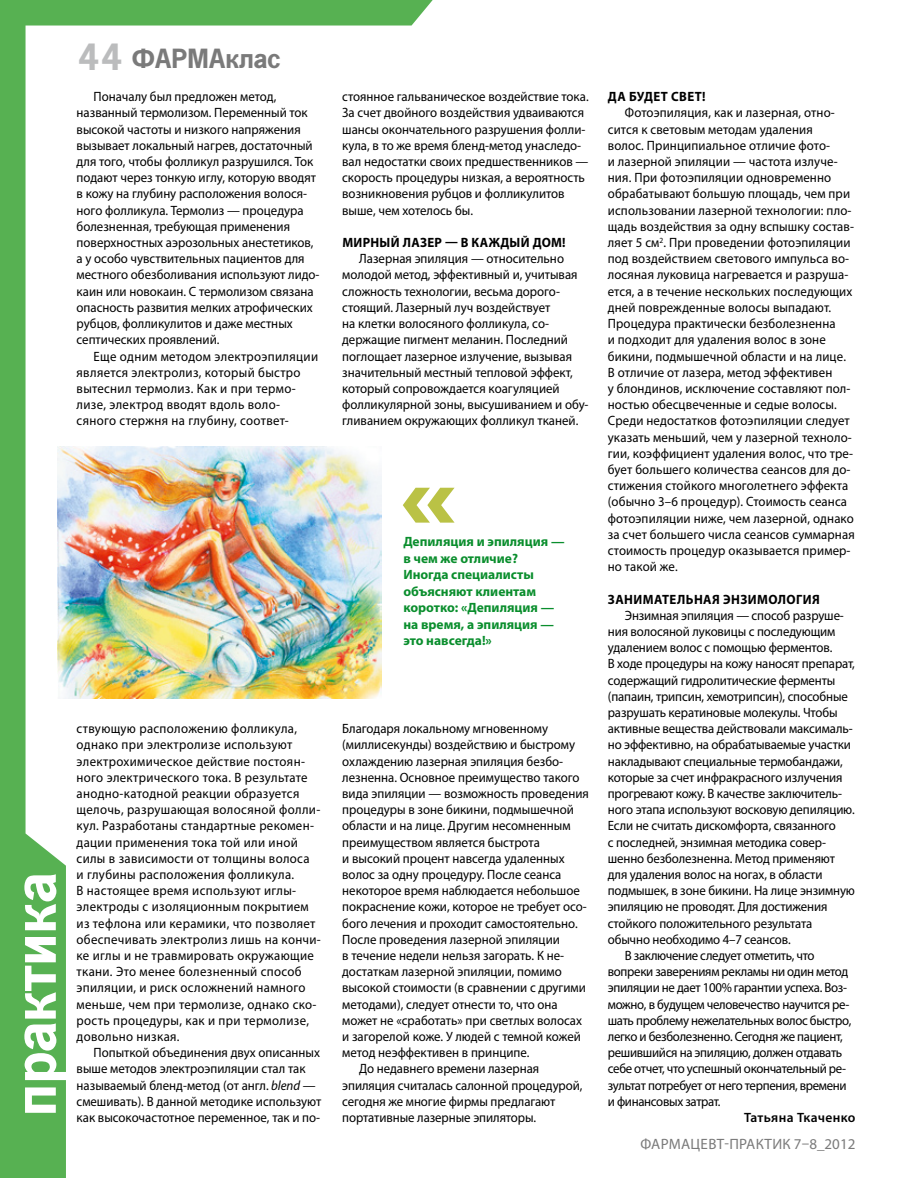
<style>
.page{position:relative;width:915px;height:1178px;background:#fff}
.page>*{position:absolute;margin:0;border:0;box-sizing:border-box;transform-origin:0 0}
.t1{font:700 63px "News Paper C";color:#fff}
.t2{font:700 39px "News Paper C";color:#bbbcbd}
.t3{font:700 28.5px "News Paper C";color:#7a7a7a}
.t4{font:15px "Myriad Pro";color:#7a7a7a}
.t5{font:13.5px/16.2px "Myriad Pro";color:#000;scale:.95 1}
.t6{font:13.5px/16.2px "Myriad Pro";letter-spacing:.025em;color:#000;scale:.95 1}
.t7{font:13.5px "Myriad Pro";letter-spacing:-.025em;color:#000;scale:.95 1}
.t8{font:700 13.5px/16.5px "Myriad Pro";color:#0a8e2d}
.t9{font:700 13.5px "Myriad Pro";letter-spacing:.045em;color:#000;scale:.95 1}
.t10{font:600 13.5px "Myriad Pro";letter-spacing:.02em;color:#000}
.s1{font-style:italic}
</style>
<div class="page">
<svg style="left:0;top:0;width:448px;height:1178px"></svg>
<img style="left:57px;top:446px;width:324px;height:252px">
<svg style="left:402px;top:488px;width:52px;height:35px"></svg>
<h2 class="t2" style="left:77px;top:36px;width:47px">44</h2>
<h3 class="t3" style="left:132px;top:44px;width:20px">фарма</h3>
<h3 class="t3" style="left:225px;top:44px;width:57px">клас</h3>
<p class="t5" style="left:77px;top:88px;width:257px;text-indent:17px">Поначалу был предложен метод, названный термолизом. Переменный ток высокой частоты и низкого напряжения вызывает локальный нагрев, достаточный для того, чтобы фолликул разрушился. Ток подают через тонкую иглу, которую вводят в кожу на глубину расположения волося&shy;ного фолликула. Термолиз — процедура болезненная, требующая применения поверхностных аэрозольных анестетиков, а у особо чувствительных пациентов для местного обезболивания используют лидо&shy;каин или новокаин. С термолизом связана опасность развития мелких атрофических рубцов, фолликулитов и даже местных септических проявлений.</p>
<p class="t6" style="left:77px;top:348px;width:256px;text-indent:17px">Еще одним методом электроэпиляции является электролиз, который быстро вытеснил термолиз. Как и при термо&shy;лизе, электрод вводят вдоль воло&shy;сяного стержня на глубину, соответ-</p>
<h1 class="t1" style="left:1px;top:1116px;width:245px;rotate:-90deg">практика</h1>
<p class="t6" style="left:77px;top:720px;width:258px">ствующую расположению фолликула, однако при электролизе используют электрохимическое действие постоян&shy;ного электрического тока. В результате анодно-катодной реакции образуется щелочь, разрушающая волосяной фолли&shy;кул. Разработаны стандартные рекомен&shy;дации применения тока той или иной силы в зависимости от толщины волоса<br>и глубины расположения фолликула.<br>В настоящее время используют иглы&shy;электроды с изоляционным покрытием из тефлона или керамики, что позволяет обеспечивать электролиз лишь на кончи&shy;ке иглы и не травмировать окружающие ткани. Это менее болезненный способ эпиляции, и риск осложнений намного меньше, чем при термолизе, однако ско&shy;рость процедуры, как и при термолизе, довольно низкая.</p>
<p class="t5" style="left:77px;top:1044px;width:259px;text-indent:17px">Попыткой объединения двух описанных выше методов электроэпиляции стал так называемый бленд-метод (от англ. <span class="s1">blend</span> — смешивать). В данной методике используют как высокочастотное переменное, так и по-</p>
<p class="t5" style="left:342px;top:88px;width:261px">стоянное гальваническое воздействие тока.<br>За счет двойного воздействия удваиваются шансы окончательного разрушения фолли&shy;кула, в то же время бленд-метод унаследо&shy;вал недостатки своих предшественников — скорость процедуры низкая, а вероятность возникновения рубцов и фолликулитов выше, чем хотелось бы.</p>
<p class="t9" style="left:342px;top:234px;width:22px">Мирн</p>
<p class="t9" style="left:379px;top:234px;width:34px">ый лазер</p>
<p class="t9" style="left:445px;top:234px;width:104px">— в каждый дом</p>
<p class="t9" style="left:562px;top:234px;width:5px">!</p>
<p class="t5" style="left:342px;top:250px;width:261px;text-indent:17px">Лазерная эпиляция — относительно молодой метод, эффективный и, учитывая сложность технологии, весьма дорого&shy;стоящий. Лазерный луч воздействует<br>на клетки волосяного фолликула, со&shy;держащие пигмент меланин. Последний поглощает лазерное излучение, вызывая значительный местный тепловой эффект, который сопровождается коагуляцией фолликулярной зоны, высушиванием и обу&shy;гливанием окружающих фолликул тканей.</p>
<p class="t8" style="left:403px;top:533px;width:163px">Депиляция и эпиляция — в чем же отличие?<br>Иногда специалисты объясняют клиентам коротко: «Депиляция — на время, а эпиляция — это навсегда!»</p>
<p class="t5" style="left:342px;top:720px;width:218px">Благодаря локальному мгновенному</p>
<p class="t5" style="left:342px;top:736px;width:246px">(миллисекунды) воздействию и быстрому</p>
<p class="t5" style="left:342px;top:753px;width:234px">охлаждению лазерная эпиляция безбо-</p>
<p class="t5" style="left:342px;top:769px;width:251px">лезненна. Основное преимущество такого</p>
<p class="t5" style="left:342px;top:785px;width:261px">вида эпиляции — возможность проведения</p>
<p class="t5" style="left:342px;top:801px;width:245px">процедуры в зоне бикини, подмышечной</p>
<p class="t5" style="left:342px;top:817px;width:242px">области и на лице. Другим несомненным</p>
<p class="t5" style="left:342px;top:834px;width:209px">преимуществом является быстрота</p>
<p class="t5" style="left:342px;top:850px;width:235px">и высокий процент навсегда удаленных</p>
<p class="t5" style="left:342px;top:866px;width:232px">волос за одну процедуру. После сеанса</p>
<p class="t5" style="left:342px;top:882px;width:251px">некоторое время наблюдается небольшое</p>
<p class="t5" style="left:342px;top:898px;width:259px">покраснение кожи, которое не требует осо-</p>
<p class="t5" style="left:342px;top:915px;width:249px">бого лечения и проходит самостоятельно.</p>
<p class="t5" style="left:342px;top:931px;width:230px">После проведения лазерной эпиляции</p>
<p class="t5" style="left:342px;top:947px;width:235px">в течение недели нельзя загорать. К не-</p>
<p class="t5" style="left:342px;top:963px;width:232px">достаткам лазерной эпиляции, помимо</p>
<p class="t5" style="left:342px;top:979px;width:258px">высокой стоимости (в сравнении с другими</p>
<p class="t5" style="left:342px;top:996px;width:228px">методами), следует отнести то, что она</p>
<p class="t5" style="left:342px;top:1012px;width:254px">может не «сработать» при светлых волосах</p>
<p class="t5" style="left:342px;top:1028px;width:253px">и загорелой коже. У людей с темной кожей</p>
<p class="t5" style="left:342px;top:1044px;width:199px">метод неэффективен в принципе.</p>
<p class="t5" style="left:359px;top:1060px;width:191px">До недавнего времени лазерная</p>
<p class="t5" style="left:342px;top:1077px;width:254px">эпиляция считалась салонной процедурой,</p>
<p class="t5" style="left:342px;top:1093px;width:226px">сегодня же многие фирмы предлагают</p>
<p class="t5" style="left:342px;top:1109px;width:206px">портативные лазерные эпиляторы.</p>
<p class="t9" style="left:607px;top:88px;width:40px">Да будет</p>
<p class="t9" style="left:670px;top:88px;width:9px">свет</p>
<p class="t9" style="left:701px;top:88px;width:5px">!</p>
<p class="t5" style="left:607px;top:105px;width:261px;text-indent:17px">Фотоэпиляция, как и лазерная, отно&shy;сится к световым методам удаления<br>волос. Принципиальное отличие фото-<br>и лазерной эпиляции — частота излуче&shy;ния. При фотоэпиляции одновременно обрабатывают большую площадь, чем при использовании лазерной технологии: пло&shy;щадь воздействия за одну вспышку состав&shy;ляет 5 см<sup>2</sup>. При проведении фотоэпиляции под воздействием светового импульса во&shy;лосяная луковица нагревается и разруша&shy;ется, а в течение нескольких последующих дней поврежденные волосы выпадают.<br>Процедура практически безболезненна<br>и подходит для удаления волос в зоне бикини, подмышечной области и на лице.<br>В отличие от лазера, метод эффективен<br>у блондинов, исключение составляют пол&shy;ностью обесцвеченные и седые волосы.<br>Среди недостатков фотоэпиляции следует указать меньший, чем у лазерной техноло&shy;гии, коэффициент удаления волос, что тре&shy;бует большего количества сеансов для до&shy;стижения стойкого многолетнего эффекта (обычно 3–6 процедур). Стоимость сеанса фотоэпиляции ниже, чем лазерной, однако за счет большего числа сеансов суммарная стоимость процедур оказывается пример&shy;но такой же.</p>
<p class="t9" style="left:607px;top:590px;width:18px">Занимательна</p>
<p class="t9" style="left:712px;top:590px;width:31px">я энзимологи</p>
<p class="t9" style="left:812px;top:590px;width:10px">я</p>
<p class="t5" style="left:624px;top:607px;width:232px">Энзимная эпиляция — способ разруше-</p>
<p class="t5" style="left:607px;top:623px;width:241px">ния волосяной луковицы с последующим</p>
<p class="t5" style="left:607px;top:639px;width:238px">удалением волос с помощью ферментов.</p>
<p class="t5" style="left:607px;top:655px;width:261px">В ходе процедуры на кожу наносят препарат,</p>
<p class="t5" style="left:607px;top:672px;width:241px">содержащий гидролитические ферменты</p>
<p class="t5" style="left:607px;top:688px;width:254px">(папаин, трипсин, хемотрипсин), способные</p>
<p class="t5" style="left:607px;top:704px;width:243px">разрушать кератиновые молекулы. Чтобы</p>
<p class="t5" style="left:607px;top:720px;width:259px">активные вещества действовали максималь-</p>
<p class="t5" style="left:607px;top:736px;width:257px">но эффективно, на обрабатываемые участки</p>
<p class="t5" style="left:607px;top:753px;width:249px">накладывают специальные термобандажи,</p>
<p class="t5" style="left:607px;top:769px;width:248px">которые за счет инфракрасного излучения</p>
<p class="t5" style="left:607px;top:785px;width:248px">прогревают кожу. В качестве заключитель-</p>
<p class="t5" style="left:607px;top:801px;width:261px">ного этапа используют восковую депиляцию.</p>
<p class="t5" style="left:607px;top:817px;width:241px">Если не считать дискомфорта, связанного</p>
<p class="t5" style="left:607px;top:834px;width:231px">с последней, энзимная методика совер-</p>
<p class="t5" style="left:607px;top:850px;width:240px">шенно безболезненна. Метод применяют</p>
<p class="t5" style="left:607px;top:866px;width:227px">для удаления волос на ногах, в области</p>
<p class="t5" style="left:607px;top:882px;width:261px">подмышек, в зоне бикини. На лице энзимную</p>
<p class="t5" style="left:607px;top:898px;width:232px">эпиляцию не проводят. Для достижения</p>
<p class="t5" style="left:607px;top:915px;width:216px">стойкого положительного результата</p>
<p class="t5" style="left:607px;top:931px;width:194px">обычно необходимо 4–7 сеансов.</p>
<p class="t7" style="left:624px;top:947px;width:201px">В заключение следует отметить, что</p>
<p class="t7" style="left:607px;top:963px;width:255px">вопреки заверениям рекламы ни один метод</p>
<p class="t7" style="left:607px;top:979px;width:253px">эпиляции не дает 100% гарантии успеха. Воз-</p>
<p class="t7" style="left:607px;top:996px;width:256px">можно, в будущем человечество научится ре-</p>
<p class="t7" style="left:607px;top:1012px;width:258px">шать проблему нежелательных волос быстро,</p>
<p class="t7" style="left:607px;top:1028px;width:249px">легко и безболезненно. Сегодня же пациент,</p>
<p class="t7" style="left:607px;top:1044px;width:248px">решившийся на эпиляцию, должен отдавать</p>
<p class="t7" style="left:607px;top:1060px;width:252px">себе отчет, что успешный окончательный ре-</p>
<p class="t7" style="left:607px;top:1077px;width:253px">зультат потребует от него терпения, времени</p>
<p class="t7" style="left:607px;top:1093px;width:120px">и финансовых затрат.</p>
<p class="t10" style="left:744px;top:1109px;width:113px">Татьяна Ткаченко</p>
<p class="t4" style="left:640px;top:1135px;width:216px">Фармацевт-Практик 7–8_2012</p>
</div>
